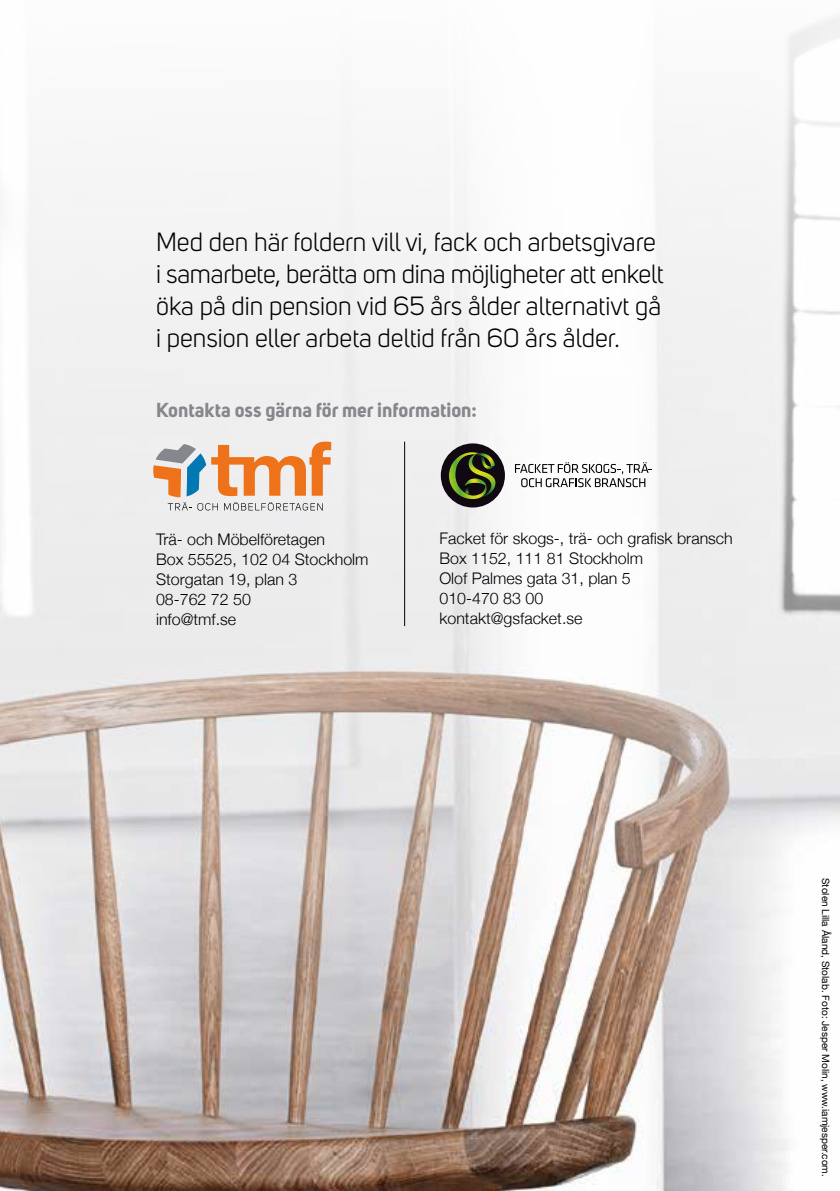
<style>
.page{position:relative;width:840px;height:1191px;background:#fff}
.page>*{position:absolute;margin:0;border:0;box-sizing:border-box;transform-origin:0 0}
.t1{font:26px/32px "Uni Sans";color:#000}
.t2{font:700 20px "Uni Sans";color:#86878c}
.t3{font:300 16px/20px "Helvetica Neue";color:#000}
.t4{font:10px "Helvetica Neue";color:#000}
</style>
<div class="page">
<img style="left:0;top:16px;width:839px;height:1175px">
<svg style="left:514px;top:462px;width:137px;height:25px"></svg>
<div style="left:440px;top:443px;width:64px;height:64px;background:#100911;border-radius:50%"></div>
<svg style="left:448px;top:452px;width:47px;height:47px"></svg>
<hr style="left:404px;top:441px;width:1px;height:185px;background:#000">
<svg style="left:153px;top:441px;width:178px;height:70px;background:#dcbea7"></svg>
<h1 class="t1" style="left:156px;top:226px;width:508px">Med den här foldern vill vi, fack och arbetsgivare i samarbete, berätta om dina möjligheter att enkelt öka på din pension vid 65 års ålder alternativt gå i pension eller arbeta deltid från 60 års ålder.</h1>
<p class="t2" style="left:156px;top:398px;width:322px">Kontakta oss gärna för mer information:</p>
<p class="t3" style="left:156px;top:528px;width:214px">Trä- och Möbelföretagen<br>Box 55525, 102 04 Stockholm<br>Storgatan 19, plan 3<br>08-762 72 50<br>info@tmf.se</p>
<p class="t3" style="left:439px;top:527px;width:295px">Facket för skogs-, trä- och grafisk bransch<br>Box 1152, 111 81 Stockholm<br>Olof Palmes gata 31, plan 5<br>010-470 83 00<br>kontakt@gsfacket.se</p>
<p class="t4" style="left:832px;top:878px;width:300px;rotate:90deg">Stolen Lilla Åland, Stolab. Foto: Jesper Molin, www.iamjesper.com.</p>
</div>
